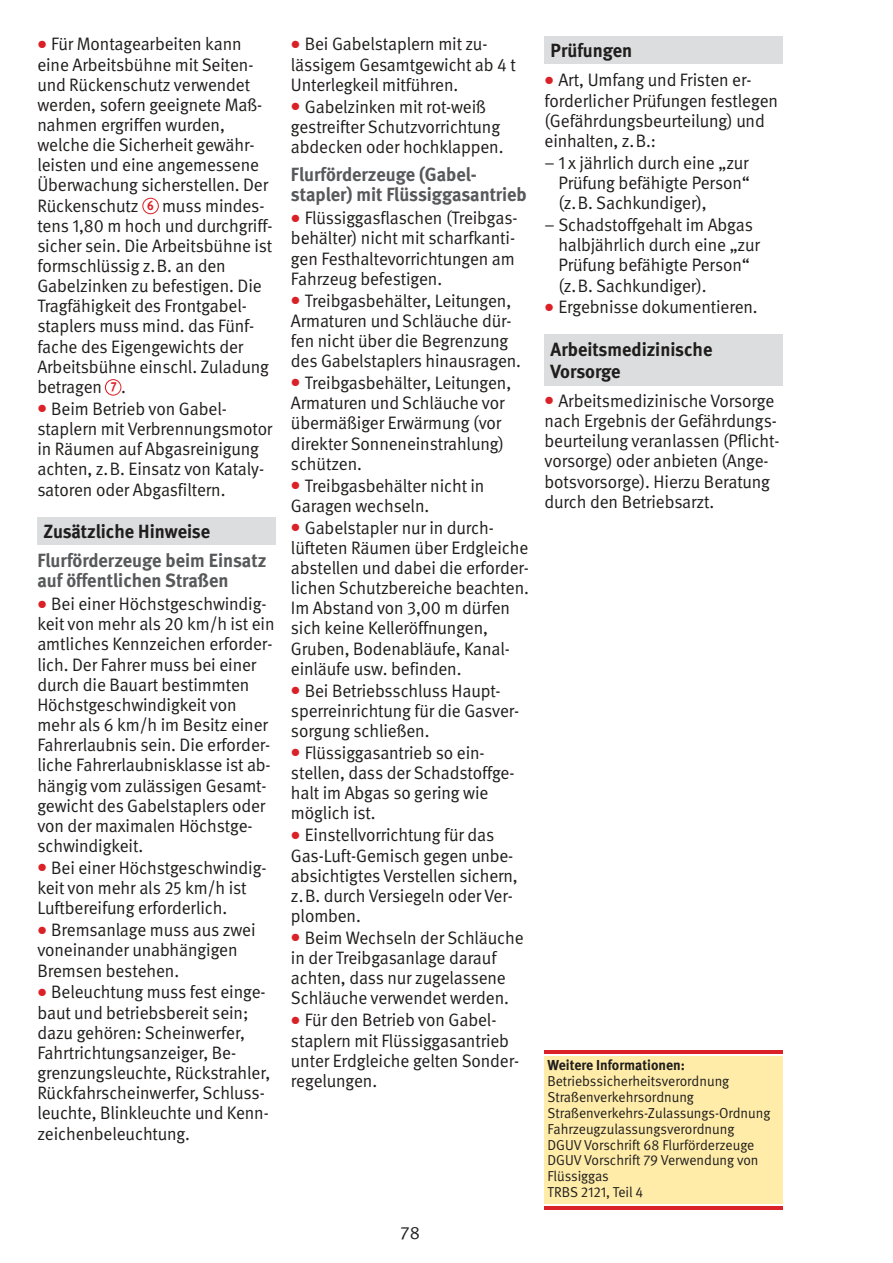
<style>
.page{position:relative;width:893px;height:1263px;background:#fff}
.page>*{position:absolute;margin:0;border:0;box-sizing:border-box;transform-origin:0 0}
.t1{font:700 19.05px/20.1px "DGUV Meta";color:#58595b}
.t2{font:700 19.05px/22.4px "DGUV Meta";color:#201e1d}
.t3{font:18px/20.1px "DGUV Meta";letter-spacing:-.005em;color:#201e1d}
.t4{font:14.4px/15.9px "DGUV Meta";color:#201e1d}
.t5{font:700 14.4px "DGUV Meta";color:#201e1d}
.t6{font:700 13.05px "DGUV Meta";color:#db2128;scale:.9 1}
</style>
<div class="page">
<div style="left:37px;top:518px;width:239px;height:27px;background:#dcddde"></div>
<div style="left:544px;top:335px;width:239px;height:51px;background:#dcddde"></div>
<div style="left:544px;top:37px;width:239px;height:27px;background:#dcddde"></div>
<div style="left:544px;top:1056px;width:239px;height:147px;background:#ffeca9"></div>
<hr style="left:544px;top:1050px;width:239px;height:3px;background:#db2128">
<hr style="left:544px;top:1206px;width:239px;height:3px;background:#db2128">
<svg style="left:142px;top:198px;width:17px;height:16px"></svg>
<div style="left:143px;top:199px;width:15px;height:14px;background:#fff;border-radius:50%"></div>
<svg style="left:105px;top:379px;width:16px;height:17px"></svg>
<div style="left:106px;top:380px;width:14px;height:15px;background:#fff;border-radius:50%"></div>
<p class="t3" style="left:37px;top:35px;width:232px;text-indent:14px">Für Montagearbeiten kann eine Arbeitsbühne mit Seiten&shy;und Rückenschutz verwendet werden, sofern geeignete Maß&shy;nahmen ergriffen wurden, welche die Sicherheit gewähr&shy;leisten und eine angemessene<br>Überwachung sicherstellen. Der<br>Rückenschutz</p>
<p class="t3" style="left:37px;top:197px;width:237px;text-indent:125px">muss mindes&shy;tens 1,80 m hoch und durchgriff - sicher sein. Die Arbeitsbühne ist formschlüssig z.B. an den<br>Gabelzinken zu befestigen. Die<br>Tragfähigkeit des Frontgabel - staplers muss mind. das Fünf - fache des Eigengewichts der<br>Arbeitsbühne einschl. Zuladung betragen .</p>
<p class="t3" style="left:37px;top:400px;width:237px;text-indent:14px">Beim Betrieb von Gabel - staplern mit Verbrennungsmotor in Räumen auf Abgasreinigung achten, z.B. Einsatz von Kataly&shy;satoren oder Abgasfiltern.</p>
<p class="t2" style="left:43px;top:521px;width:168px">Zusätzliche Hinweise</p>
<p class="t1" style="left:37px;top:552px;width:230px">Flurförderzeuge beim Einsatz auf öffentlichen Straßen</p>
<p class="t3" style="left:37px;top:595px;width:239px;text-indent:14px">Bei einer Höchstgeschwindig&shy;keit von mehr als 20 km/h ist ein amtliches Kennzeichen erforder&shy;lich. Der Fahrer muss bei einer durch die Bauart bestimmten<br>Höchstgeschwindigkeit von mehr als 6 km/h im Besitz einer<br>Fahrerlaubnis sein. Die erforder&shy;liche Fahrerlaubnisklasse ist ab&shy;hängig vom zulässigen Gesamt&shy;gewicht des Gabelstaplers oder von der maximalen Höchstge&shy;schwindigkeit.</p>
<p class="t3" style="left:37px;top:859px;width:231px;text-indent:14px">Bei einer Höchstgeschwindig&shy;keit von mehr als 25 km/h ist<br>Luftbereifung erforderlich.</p>
<p class="t3" style="left:37px;top:921px;width:220px;text-indent:14px">Bremsanlage muss aus zwei voneinander unabhängigen<br>Bremsen bestehen.</p>
<p class="t3" style="left:37px;top:984px;width:234px;text-indent:14px">Beleuchtung muss fest einge&shy;baut und betriebsbereit sein; dazu gehören: Scheinwerfer,<br>Fahrtrichtungsanzeiger, Be - grenzungsleuchte, Rückstrahler,<br>Rückfahrscheinwerfer, Schluss&shy;leuchte, Blinkleuchte und Kenn&shy;zeichenbeleuchtung.</p>
<p class="t6" style="left:147px;top:201px;width:9px">6</p>
<p class="t6" style="left:111px;top:382px;width:8px">7</p>
<p class="t3" style="left:291px;top:35px;width:226px;text-indent:14px">Bei Gabelstaplern mit zu - lässigem Gesamtgewicht ab 4 t<br>Unterlegkeil mitführen.</p>
<p class="t3" style="left:291px;top:98px;width:214px;text-align:center">Gabelzinken mit rot-weiß gestreifter Schutzvorrichtung abdecken oder hochklappen.</p>
<p class="t1" style="left:291px;top:166px;width:237px">Flurförderzeuge (Gabel - stapler) mit Flüssiggasantrieb</p>
<p class="t3" style="left:291px;top:209px;width:228px;text-indent:14px">Flüssiggasflaschen (Treibgas&shy;behälter) nicht mit scharfkanti&shy;gen Festhaltevorrichtungen am<br>Fahrzeug befestigen.</p>
<p class="t3" style="left:291px;top:292px;width:232px;text-indent:14px">Treibgasbehälter, Leitungen,<br>Armaturen und Schläuche dür&shy;fen nicht über die Begrenzung des Gabelstaplers hinausragen.</p>
<p class="t3" style="left:291px;top:374px;width:222px;text-indent:14px">Treibgasbehälter, Leitungen,<br>Armaturen und Schläuche vor übermäßiger Erwärmung (vor direkter Sonneneinstrahlung) schützen.</p>
<p class="t3" style="left:291px;top:477px;width:195px;text-indent:14px">Treibgasbehälter nicht in<br>Garagen wechseln.</p>
<p class="t3" style="left:291px;top:519px;width:240px;text-indent:14px">Gabelstapler nur in durch - lüfteten Räumen über Erdgleiche abstellen und dabei die erforder&shy;lichen Schutzbereiche beachten.<br>Im Abstand von 3,00 m dürfen sich keine Kelleröffnungen,<br>Gruben, Bodenabläufe, Kanal&shy;einläufe usw. befinden.</p>
<p class="t3" style="left:291px;top:682px;width:230px;text-indent:14px">Bei Betriebsschluss Haupt&shy;sperreinrichtung für die Gasver&shy;sorgung schließen.</p>
<p class="t3" style="left:291px;top:744px;width:225px;text-indent:14px">Flüssiggasantrieb so ein - stellen, dass der Schadstoffge&shy;halt im Abgas so gering wie möglich ist.</p>
<p class="t3" style="left:291px;top:826px;width:228px;text-indent:14px">Einstellvorrichtung für das<br>Gas-Luft-Gemisch gegen unbe&shy;absichtigtes Verstellen sichern, z.B. durch Versiegeln oder Ver&shy;plomben.</p>
<p class="t3" style="left:291px;top:929px;width:234px;text-indent:14px">Beim Wechseln der Schläuche in der Treibgasanlage darauf achten, dass nur zugelassene<br>Schläuche verwendet werden.</p>
<p class="t3" style="left:291px;top:1011px;width:230px;text-indent:14px">Für den Betrieb von Gabel - staplern mit Flüssiggasantrieb unter Erdgleiche gelten Sonder&shy;regelungen.</p>
<p class="t3" style="left:401px;top:1224px;width:21px">78</p>
<p class="t2" style="left:550px;top:41px;width:83px">Prüfungen</p>
<p class="t3" style="left:544px;top:71px;width:235px;text-indent:14px">Art, Umfang und Fristen er - forderlicher Prüfungen festlegen (Gefährdungsbeurteilung) und einhalten, z.B.:</p>
<p class="t3" style="left:558px;top:154px;width:193px;text-align:justify;text-indent:-14px">− 1 x jährlich durch eine „zur Prüfung be fähigte Person“ (z.B. Sach kundiger),</p>
<p class="t3" style="left:558px;top:216px;width:203px;text-indent:-14px">− Schadstoffgehalt im Abgas halbjährlich durch eine „zur<br>Prüfung be fähigte Person“ (z.B. Sachkundiger).</p>
<p class="t3" style="left:558px;top:299px;width:201px">Ergebnisse dokumentieren.</p>
<p class="t2" style="left:550px;top:339px;width:163px">Arbeitsmedizinische<br>Vorsorge</p>
<p class="t3" style="left:544px;top:392px;width:236px;text-indent:14px">Arbeitsmedizinische Vorsorge nach Ergebnis der Gefährdungs&shy;beurteilung veranlassen (Pflicht&shy;vorsorge) oder anbieten (Ange&shy;botsvorsorge). Hierzu Beratung durch den Betriebsarzt.</p>
<p class="t5" style="left:547px;top:1060px;width:139px">Weitere Informationen:</p>
<p class="t4" style="left:547px;top:1074px;width:224px">Betriebssicherheitsverordnung<br>Straßenverkehrsordnung<br>Straßenverkehrs-Zulassungs-Ordnung<br>Fahrzeugzulassungsverordnung<br>DGUV Vorschrift 68 Flurförderzeuge<br>DGUV Vorschrift 79 Verwendung von<br>Flüssiggas<br>TRBS 2121, Teil 4</p>
</div>
